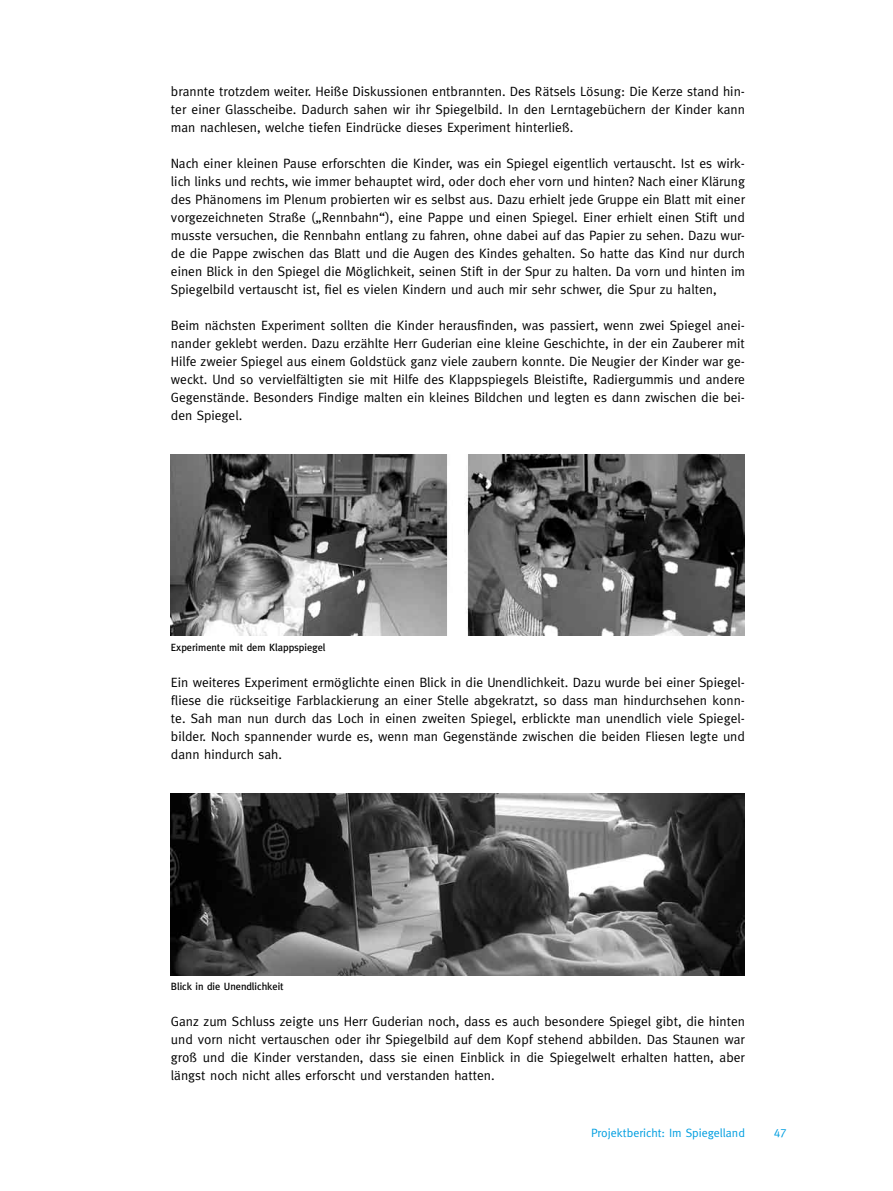
<style>
.page{position:relative;width:893px;height:1191px;background:#fff}
.page>*{position:absolute;margin:0;border:0;box-sizing:border-box;transform-origin:0 0}
.t1{font:13.5px/18px "Meta";color:#000;text-align:justify}
.t2{font:12px "Meta";color:#009ee0}
.t3{font:12px "Meta Caps";color:#009ee0}
.t4{font:500 10.5px "Meta";color:#000}
</style>
<div class="page">
<img style="left:171px;top:454px;width:574px;height:182px">
<img style="left:171px;top:793px;width:574px;height:182px">
<p class="t1" style="left:171px;top:82px;width:576px">brannte trotzdem weiter. Heiße Diskussionen entbrannten. Des Rätsels Lösung: Die Kerze stand hin&shy;ter einer Glasscheibe. Dadurch sahen wir ihr Spiegelbild. In den Lerntagebüchern der Kinder kann man nachlesen, welche tiefen Eindrücke dieses Experiment hinterließ.</p>
<p class="t1" style="left:171px;top:154px;width:576px">Nach einer kleinen Pause erforschten die Kinder, was ein Spiegel eigentlich vertauscht. Ist es wirk&shy;lich links und rechts, wie immer behauptet wird, oder doch eher vorn und hinten? Nach einer Klärung des Phänomens im Plenum probierten wir es selbst aus. Dazu erhielt jede Gruppe ein Blatt mit einer vorgezeichneten Straße („Rennbahn“), eine Pappe und einen Spiegel. Einer erhielt einen Stift und musste versuchen, die Rennbahn entlang zu fahren, ohne dabei auf das Papier zu sehen. Dazu wur&shy;de die Pappe zwischen das Blatt und die Augen des Kindes gehalten. So hatte das Kind nur durch einen Blick in den Spiegel die Möglichkeit, seinen Stift in der Spur zu halten. Da vorn und hinten im Spiegelbild vertauscht ist, fiel es vielen Kindern und auch mir sehr schwer, die Spur zu halten,</p>
<p class="t1" style="left:171px;top:316px;width:576px">Beim nächsten Experiment sollten die Kinder herausfinden, was passiert, wenn zwei Spiegel anei&shy;nander geklebt werden. Dazu erzählte Herr Guderian eine kleine Geschichte, in der ein Zauberer mit Hilfe zweier Spiegel aus einem Goldstück ganz viele zaubern konnte. Die Neugier der Kinder war ge&shy;weckt. Und so vervielfältigten sie mit Hilfe des Klappspiegels Bleistifte, Radiergummis und andere Gegenstände. Besonders Findige malten ein kleines Bildchen und legten es dann zwischen die bei&shy;den Spiegel.</p>
<p class="t4" style="left:171px;top:641px;width:156px">Experimente mit dem Klappspiegel</p>
<p class="t1" style="left:171px;top:673px;width:576px">Ein weiteres Experiment ermöglichte einen Blick in die Unendlichkeit. Dazu wurde bei einer Spiegel&shy;fliese die rückseitige Farblackierung an einer Stelle abgekratzt, so dass man hindurchsehen konn&shy;te. Sah man nun durch das Loch in einen zweiten Spiegel, erblickte man unendlich viele Spiegel&shy;bilder. Noch spannender wurde es, wenn man Gegenstände zwischen die beiden Fliesen legte und dann hindurch sah.</p>
<p class="t4" style="left:171px;top:980px;width:114px">Blick in die Unendlichkeit</p>
<p class="t1" style="left:171px;top:1012px;width:576px">Ganz zum Schluss zeigte uns Herr Guderian noch, dass es auch besondere Spiegel gibt, die hinten und vorn nicht vertauschen oder ihr Spiegelbild auf dem Kopf stehend abbilden. Das Staunen war groß und die Kinder verstanden, dass sie einen Einblick in die Spiegelwelt erhalten hatten, aber längst noch nicht alles erforscht und verstanden hatten.</p>
<p class="t2" style="left:591px;top:1125px;width:155px">Projektbericht: Im Spiegelland</p>
<p class="t3" style="left:774px;top:1125px;width:13px">47</p>
</div>
